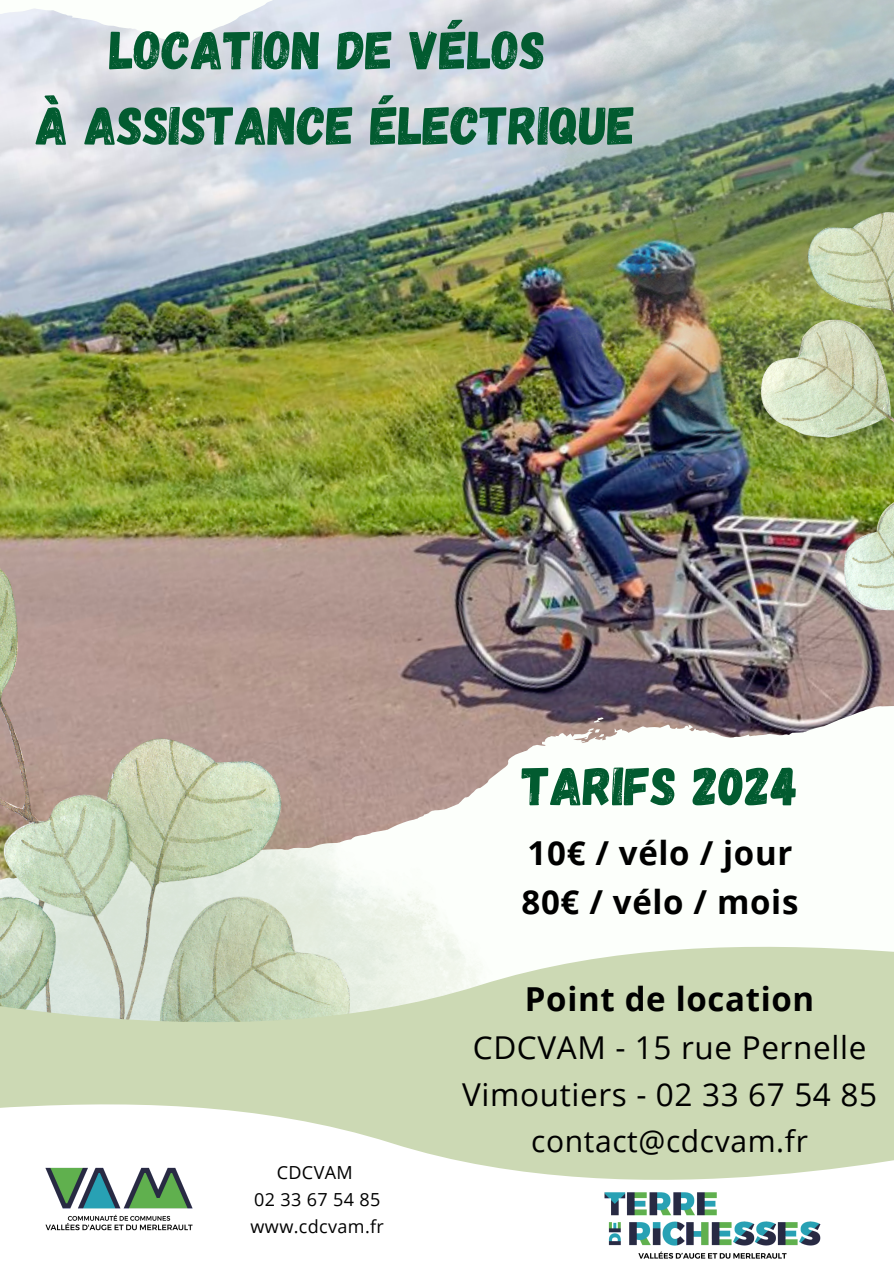
<style>
.page{position:relative;width:894px;height:1264px;background:#fff}
.page>*{position:absolute;margin:0;border:0;box-sizing:border-box;transform-origin:0 0}
.t1{font:54px/75.3px "Gagalin";color:#025b30;text-align:center}
.t2{font:700 33px/48.3px "Open Sans";letter-spacing:.02em;color:#000}
.t3{font:31.5px/47.2px "Open Sans";letter-spacing:.02em;color:#000;text-align:center}
.t4{font:30px "Open Sans";letter-spacing:.02em;color:#000}
.t5{font:18px "Open Sans";letter-spacing:.02em;color:#000}
</style>
<div class="page">
<img style="left:0;top:8px;width:820px;height:761px">
<img style="left:72px;top:0;width:431px;height:48px">
<div style="left:0;top:558px;width:349px;height:166px;background:#b49992"></div>
<img style="left:503px;top:0;width:390px;height:505px">
<img style="left:0;top:724px;width:503px;height:178px">
<img style="left:761px;top:89px;width:132px;height:638px">
<svg style="left:0;top:902px;width:893px;height:158px;fill:#ccd9b4"></svg>
<svg style="left:0;top:1060px;width:893px;height:117px;fill:#ccd9b4"></svg>
<img style="left:573px;top:1147px;width:278px;height:112px">
<img style="left:25px;top:1146px;width:189px;height:85px">
<p class="t1" style="left:36px;top:10px;width:601px">LOCATION DE VÉLOS<br>À ASSISTANCE ÉLECTRIQUE</p>
<h1 class="t1" style="left:522px;top:745px;width:277px">TARIFS 2024</h1>
<p class="t2" style="left:521px;top:828px;width:278px">10€ / vélo / jour<br>80€ / vélo / mois</p>
<p class="t5" style="left:277px;top:1159px;width:77px">CDCVAM</p>
<p class="t5" style="left:254px;top:1186px;width:128px">02 33 67 54 85</p>
<h3 class="t5" style="left:250px;top:1213px;width:135px">www.cdcvam.fr</h3>
<h1 class="t2" style="left:524px;top:974px;width:291px">Point de location</h1>
<h1 class="t3" style="left:462px;top:1022px;width:416px">CDCVAM - 15 rue Pernelle<br>Vimoutiers - 02 33 67 54 85</h1>
<h1 class="t4" style="left:531px;top:1120px;width:278px">contact@cdcvam.fr</h1>
</div>
